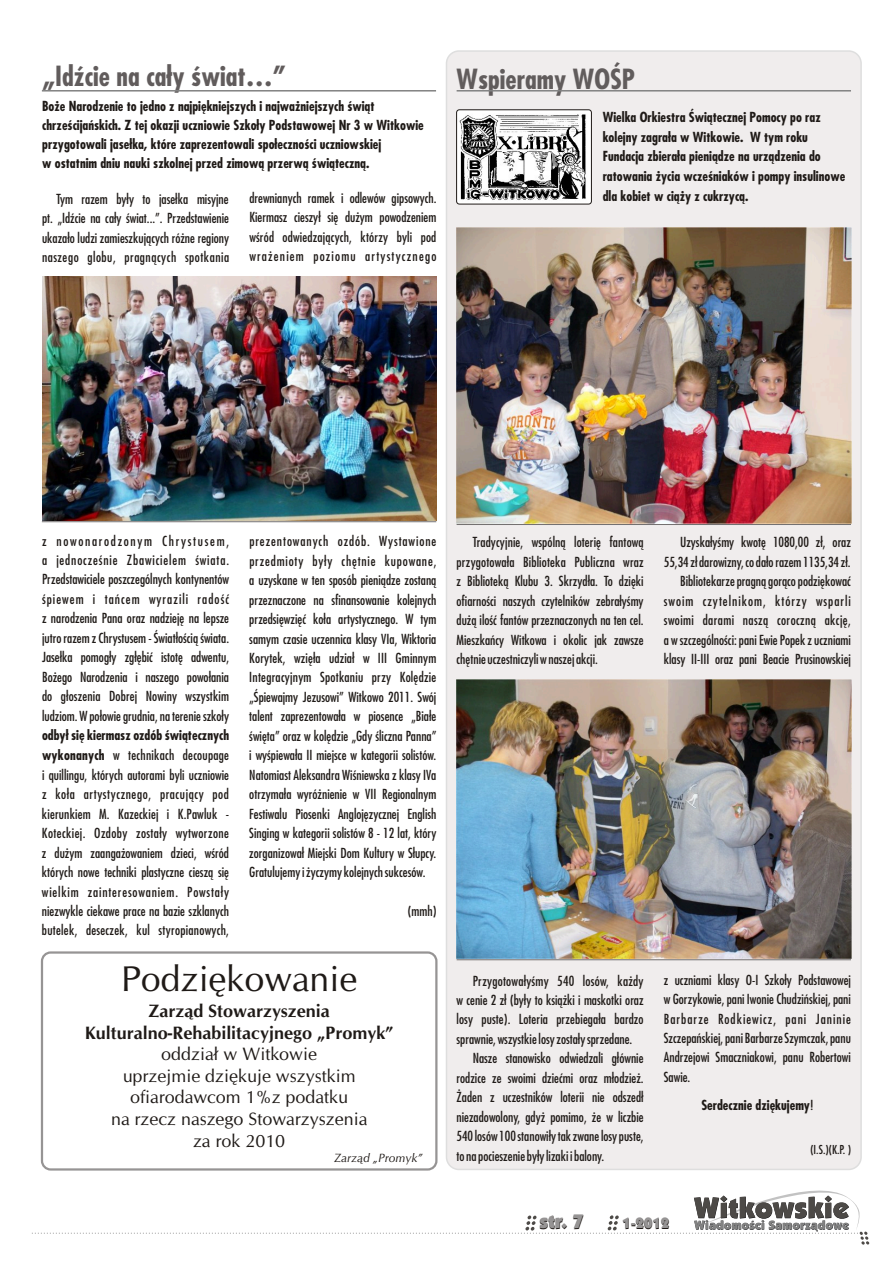
<style>
.page{position:relative;width:893px;height:1263px;background:#fff}
.page>*{position:absolute;margin:0;border:0;box-sizing:border-box;transform-origin:0 0}
.t1{font:36px "CG Omega";color:#1f1a17}
.t2{font:700 27px "Fujiyama";color:#615c5c}
.t3{font:900 19.5px "Kabel IT Cby BT";color:#1f1a17}
.t4{font:18px/21.5px "CG Omega";color:#1f1a17;text-align:center}
.t5{font:700 18px/21.5px "CG Omega";color:#1f1a17;text-align:center}
.t6{font:900 15px "Kabel IT Cby BT";color:#1f1a17}
.t7{font:13.5px/19.5px "Fujiyama";color:#1f1a17;text-align:justify}
.t8{font:700 13.5px/19.8px "Fujiyama";color:#1f1a17}
.t9{font:italic 12px "CG Omega";color:#1f1a17}
.t10{font:12px "Fujiyama";color:#1f1a17}
.s1{font-weight:700}
.s2{font-weight:400}
</style>
<div class="page">
<div style="left:446px;top:50px;width:416px;height:1120px;background:#f0eded;border:2px solid #dedede;border-radius:12px"></div>
<svg style="left:32px;top:1190px;width:837px;height:54px"></svg>
<div style="left:41px;top:951px;width:396px;height:219px;border:2px solid #969494;border-radius:9px"></div>
<hr style="left:457px;top:90px;width:394px;height:2px;background:#828282">
<hr style="left:457px;top:959px;width:394px;height:1px;background:#737070">
<img style="left:456px;top:680px;width:395px;height:279px">
<img style="left:456px;top:227px;width:395px;height:296px">
<hr style="left:457px;top:524px;width:394px;height:1px;background:#737070">
<img style="left:457px;top:110px;width:134px;height:94px;border-radius:3px">
<div style="left:456px;top:109px;width:136px;height:95px;border:1px solid #1f1a17;border-radius:3px"></div>
<hr style="left:42px;top:90px;width:394px;height:2px;background:#828282">
<hr style="left:42px;top:521px;width:394px;height:1px;background:#737070">
<img style="left:42px;top:277px;width:394px;height:243px">
<h2 class="t2" style="left:42px;top:66px;width:245px">„Idźcie na cały świat…”</h2>
<p class="t8" style="left:42px;top:99px;width:383px;line-height:18.9px">Boże Narodzenie to jedno z najpiękniejszych i najważniejszych świąt chrześcijańskich. Z tej okazji uczniowie Szkoły Podstawowej Nr 3 w Witkowie przygotowali jasełka, które zaprezentowali społeczności uczniowskiej<br>w ostatnim dniu nauki szkolnej przed zimową przerwą świąteczną.</p>
<p class="t7" style="left:42px;top:190px;width:189px;text-indent:14px">Tym razem były to jasełka misyjne pt. „Idźcie na cały świat...”. Przedstawienie ukazało ludzi zamieszkujących różne regiony naszego globu, pragnących spotkania</p>
<p class="t7" style="left:249px;top:189px;width:189px">drewnianych ramek i odlewów gipsowych.<br>Kiermasz cieszył się dużym powodzeniem wśród odwiedzających, którzy byli pod wrażeniem poziomu artystycznego</p>
<h2 class="t2" style="left:457px;top:69px;width:180px">Wspieramy WOŚP</h2>
<p class="t8" style="left:603px;top:109px;width:244px">Wielka Orkiestra Świątecznej Pomocy po raz kolejny zagrała w Witkowie. W tym roku Fundacja zbierała pieniądze na urządzenia do ratowania życia wcześniaków i pompy insulinowe dla kobiet w ciąży z cukrzycą.</p>
<p class="t7" style="left:42px;top:532px;width:189px">z nowonarodzonym Chrystusem, a jednocześnie Zbawicielem świata.<br>Przedstawiciele poszczególnych kontynentów śpiewem i tańcem wyrazili radość z narodzenia Pana oraz nadzieję na lepsze jutro razem z Chrystusem - Światłością świata.<br>Jasełka pomogły zgłębić istotę adwentu, Bożego Narodzenia i naszego powołania do głoszenia Dobrej Nowiny wszystkim ludziom. W połowie grudnia, na terenie szkoły</p>
<p class="t7" style="left:42px;top:726px;width:189px"><span class="s1">odbył się kiermasz ozdób świątecznych wykonanych</span> w technikach decoupage i quillingu, których autorami byli uczniowie z koła artystycznego, pracujący pod kierunkiem M. Kazeckiej i K.Pawluk - Koteckiej. Ozdoby zostały wytworzone z dużym zaangażowaniem dzieci, wśród których nowe techniki plastyczne cieszą się wielkim zainteresowaniem. Powstały niezwykle ciekawe prace na bazie szklanych butelek, deseczek, kul styropianowych,</p>
<p class="t7" style="left:249px;top:533px;width:189px">prezentowanych ozdób. Wystawione przedmioty były chętnie kupowane, a uzyskane w ten sposób pieniądze zostaną przeznaczone na sfinansowanie kolejnych przedsięwzięć koła artystycznego. W tym samym czasie uczennica klasy VIa, Wiktoria Korytek, wzięła udział w III Gminnym Integracyjnym Spotkaniu przy Kolędzie „Śpiewajmy Jezusowi” Witkowo 2011. Swój talent zaprezentowała w piosence „Białe święta” oraz w kolędzie „Gdy śliczna Panna” i wyśpiewała II miejsce w kategorii solistów.<br>Natomiast Aleksandra Wiśniewska z klasy IVa otrzymała wyróżnienie w VII Regionalnym Festiwalu Piosenki Anglojęzycznej English Singing w kategorii solistów 8 - 12 lat, który zorganizował Miejski Dom Kultury w Słupcy.<br>Gratulujemy i życzymy kolejnych sukcesów.</p>
<p class="t7" style="left:408px;top:902px;width:30px">(mmh)</p>
<h1 class="t1" style="left:121px;top:964px;width:238px">Podziękowanie</h1>
<h3 class="t5" style="left:85px;top:1002px;width:310px">Zarząd Stowarzyszenia<br>Kulturalno-Rehabilitacyjnego „Promyk”</h3>
<h3 class="t4" style="left:111px;top:1045px;width:258px">oddział w Witkowie<br>uprzejmie dziękuje wszystkim ofiarodawcom 1%z podatku<br>na rzecz naszego Stowarzyszenia za rok 2010</h3>
<p class="t9" style="left:334px;top:1153px;width:90px">Zarząd „Promyk”</p>
<p class="t7" style="left:457px;top:534px;width:189px;text-indent:16px">Tradycyjnie, wspólną loterię fantową przygotowała Biblioteka Publiczna wraz z Biblioteką Klubu 3. Skrzydła. To dzięki ofiarności naszych czytelników zebrałyśmy dużą ilość fantów przeznaczonych na ten cel.<br>Mieszkańcy Witkowa i okolic jak zawsze chętnie uczestniczyli w naszej akcji.</p>
<p class="t7" style="left:473px;top:972px;width:172px">Przygotowałyśmy 540 losów, każdy</p>
<p class="t7" style="left:457px;top:991px;width:189px">w cenie 2 zł (były to książki i maskotki oraz</p>
<p class="t7" style="left:457px;top:1011px;width:189px">losy puste). Loteria przebiegała bardzo</p>
<p class="t7" style="left:457px;top:1030px;width:177px">sprawnie, wszystkie losy zostały sprzedane.</p>
<p class="t7" style="left:473px;top:1050px;width:172px">Nasze stanowisko odwiedzali głównie</p>
<p class="t7" style="left:457px;top:1069px;width:189px">rodzice ze swoimi dziećmi oraz młodzież.</p>
<p class="t7" style="left:457px;top:1088px;width:189px">Żaden z uczestników loterii nie odszedł</p>
<p class="t7" style="left:457px;top:1108px;width:189px">niezadowolony, gdyż pomimo, że w liczbie</p>
<p class="t7" style="left:457px;top:1127px;width:189px">540 losów 100 stanowiły tak zwane losy puste,</p>
<p class="t7" style="left:457px;top:1147px;width:149px">to na pocieszenie były lizaki i balony.</p>
<p class="t7" style="left:664px;top:534px;width:189px;text-align:right">Uzyskałyśmy kwotę 1080,00 zł, oraz 55,34 zł darowizny, co dało razem 1135,34 zł.<br>Bibliotekarze pragną gorąco podziękować swoim czytelnikom, którzy wsparli swoimi darami naszą coroczną akcję, a w szczególności: pani Ewie Popek z uczniami klasy II-III oraz pani Beacie Prusinowskiej</p>
<p class="t7" style="left:664px;top:971px;width:189px">z uczniami klasy O-I Szkoły Podstawowej w Gorzykowie, pani Iwonie Chudzińskiej, pani Barbarze Rodkiewicz, pani Janinie Szczepańskiej, pani Barbarze Szymczak, panu Andrzejowi Smaczniakowi, panu Robertowi Sawie.</p>
<p class="t8" style="left:701px;top:1097px;width:114px">Serdecznie dziękujemy<span class="s2">!</span></p>
<p class="t10" style="left:810px;top:1145px;width:42px">(I.S.)(K.P. )</p>
<h3 class="t3" style="left:540px;top:1214px;width:46px">str. 7</h3>
<p class="t6" style="left:622px;top:1218px;width:49px">1-2012</p>
</div>
